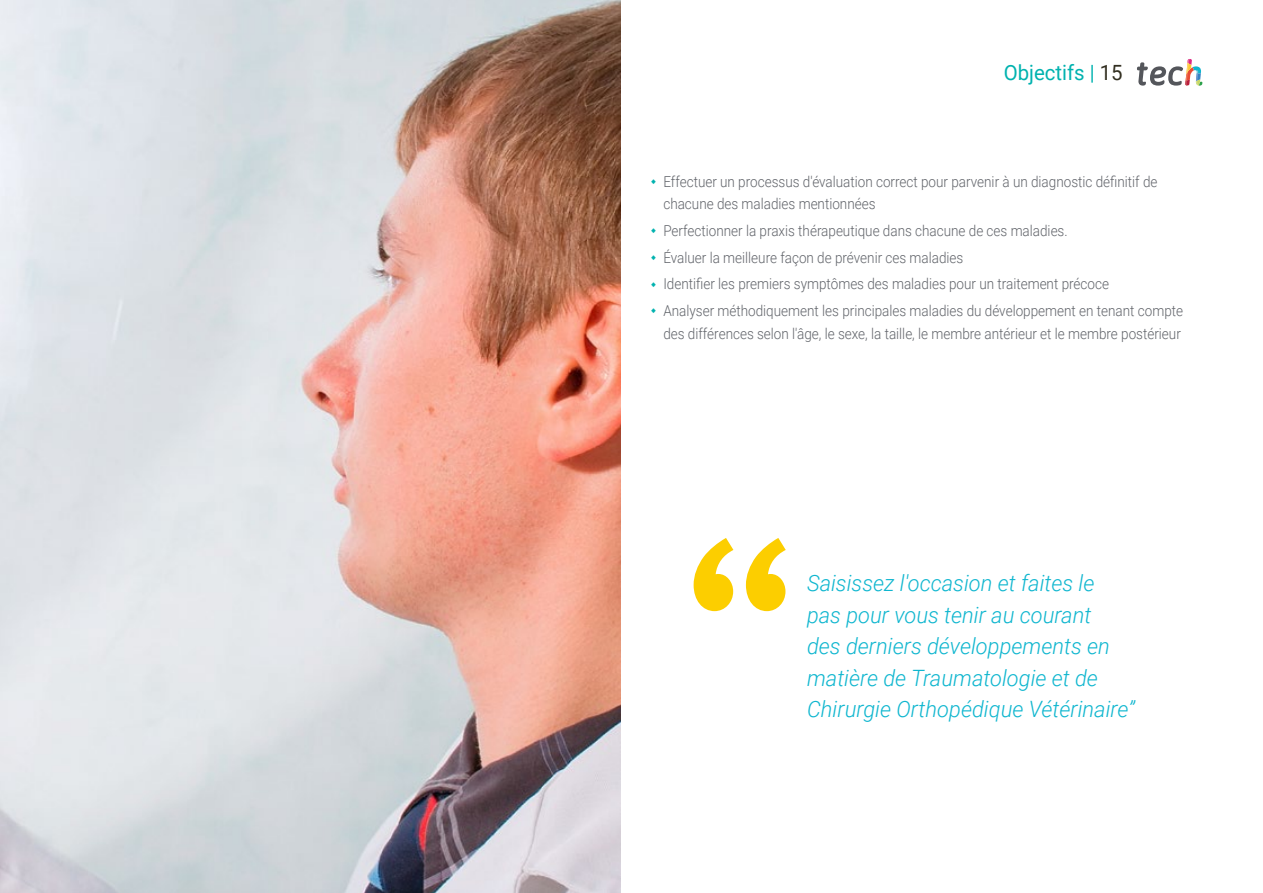
<style>
.page{position:relative;width:1263px;height:893px;background:#fff}
.page>*{position:absolute;margin:0;border:0;box-sizing:border-box;transform-origin:0 0}
.t1{font:italic 300 22.5px/31.5px "Roboto";color:#0fb6cf}
.t2{font:21px "Roboto";color:#00b2af}
.t3{font:300 15px/26.7px "Roboto";color:#61646a;scale:.9 1}
.s1{color:#312e20}
</style>
<div class="page">
<svg style="left:694px;top:538px;width:92px;height:73px"></svg>
<img style="left:0;top:0;width:621px;height:893px">
<svg style="left:1137px;top:59px;width:65px;height:27px"></svg>
<h2 class="t2" style="left:1004px;top:57px;width:120px">Objectifs | <span class="s1">15</span></h2>
<p class="t3" style="left:663px;top:170px;width:550px;line-height:22.5px">Effectuer un processus d'évaluation correct pour parvenir à un diagnostic définitif de chacune des maladies mentionnées</p>
<p class="t3" style="left:663px;top:217px;width:579px">Perfectionner la praxis thérapeutique dans chacune de ces maladies.<br>Évaluer la meilleure façon de prévenir ces maladies<br>Identifier les premiers symptômes des maladies pour un traitement précoce<br>Analyser méthodiquement les principales maladies du développement en tenant compte</p>
<p class="t3" style="left:663px;top:319px;width:576px">des différences selon l'âge, le sexe, la taille, le membre antérieur et le membre postérieur</p>
<h1 class="t1" style="left:807px;top:567px;width:329px">Saisissez l'occasion et faites le<br>pas pour vous tenir au courant<br>des derniers développements en matière de Traumatologie et de Chirurgie Orthopédique Vétérinaire”</h1>
</div>
